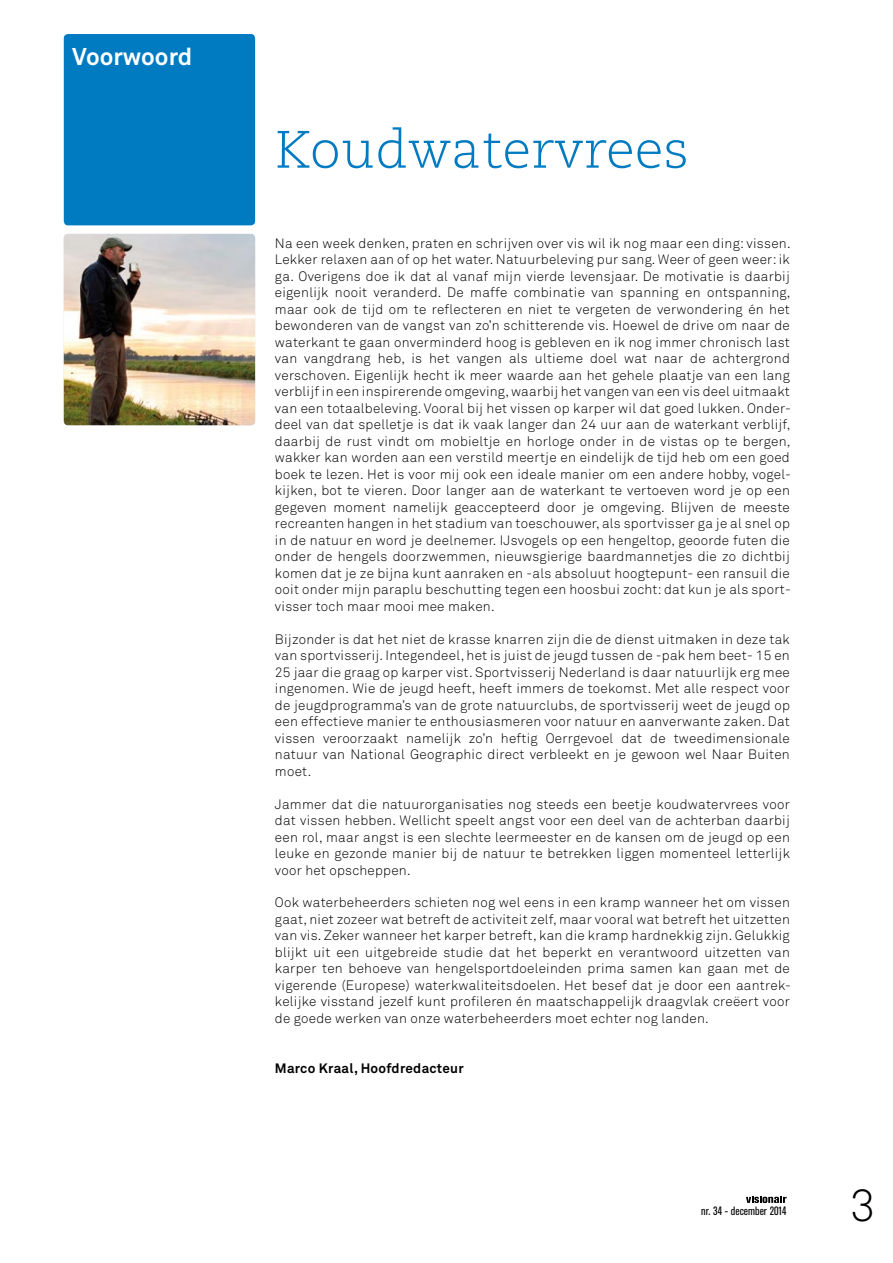
<style>
.page{position:relative;width:893px;height:1263px;background:#fff}
.page>*{position:absolute;margin:0;border:0;box-sizing:border-box;transform-origin:0 0}
.t1{font:300 52.5px "Caecilia";letter-spacing:.01em;color:#007bc2}
.t2{font:300 45px "Akkurat";color:#000}
.t3{font:700 24px "Akkurat";color:#fff}
.t4{font:300 13.5px/16.5px "Akkurat";letter-spacing:.02em;color:#000;text-align:justify}
.t5{font:700 13.5px "Akkurat";letter-spacing:.02em;color:#000}
.t6{font:12px "Akzidenz Grotesk Condensed BQ";color:#000}
</style>
<div class="page">
<svg style="left:746px;top:1197px;width:41px;height:6px"></svg>
<div style="left:64px;top:34px;width:191px;height:191px;background:#007bc2;border-radius:4px"></div>
<img style="left:64px;top:234px;width:191px;height:191px">
<h3 class="t3" style="left:72px;top:41px;width:121px">Voorwoord</h3>
<h1 class="t1" style="left:275px;top:120px;width:415px">Koudwatervrees</h1>
<p class="t4" style="left:275px;top:235px;width:518px">Na een week denken, praten en schrijven over vis wil ik nog maar een ding: vissen.<br>Lekker relaxen aan of op het water. Natuurbeleving pur sang. Weer of geen weer: ik ga. Overigens doe ik dat al vanaf mijn vierde levensjaar. De motivatie is daarbij eigenlijk nooit veranderd. De maffe combinatie van spanning en ontspanning, maar ook de tijd om te reflecteren en niet te vergeten de verwondering én het bewonderen van de vangst van zo’n schitterende vis. Hoewel de drive om naar de waterkant te gaan onverminderd hoog is gebleven en ik nog immer chronisch last van vangdrang heb, is het vangen als ultieme doel wat naar de achtergrond verschoven. Eigenlijk hecht ik meer waarde aan het gehele plaatje van een lang verblijf in een inspirerende omgeving, waarbij het vangen van een vis deel uitmaakt van een totaalbeleving. Vooral bij het vissen op karper wil dat goed lukken. Onder&shy;deel van dat spelletje is dat ik vaak langer dan 24 uur aan de waterkant verblijf, daarbij de rust vindt om mobieltje en horloge onder in de vistas op te bergen, wakker kan worden aan een verstild meertje en eindelijk de tijd heb om een goed boek te lezen. Het is voor mij ook een ideale manier om een andere hobby, vogel&shy;kijken, bot te vieren. Door langer aan de waterkant te vertoeven word je op een gegeven moment namelijk geaccepteerd door je omgeving. Blijven de meeste recreanten hangen in het stadium van toeschouwer, als sportvisser ga je al snel op in de natuur en word je deelnemer. IJsvogels op een hengeltop, geoorde futen die onder de hengels doorzwemmen, nieuwsgierige baardmannetjes die zo dichtbij komen dat je ze bijna kunt aanraken en -als absoluut hoogtepunt- een ransuil die ooit onder mijn paraplu beschutting tegen een hoosbui zocht: dat kun je als sport&shy;visser toch maar mooi mee maken.</p>
<p class="t4" style="left:275px;top:631px;width:516px">Bijzonder is dat het niet de krasse knarren zijn die de dienst uitmaken in deze tak van sportvisserij. Integendeel, het is juist de jeugd tussen de -pak hem beet- 15 en 25 jaar die graag op karper vist. Sportvisserij Nederland is daar natuurlijk erg mee ingenomen. Wie de jeugd heeft, heeft immers de toekomst. Met alle respect voor de jeugdprogramma’s van de grote natuurclubs, de sportvisserij weet de jeugd op een effectieve manier te enthousiasmeren voor natuur en aanverwante zaken. Dat vissen veroorzaakt namelijk zo’n heftig Oerrgevoel dat de tweedimensionale natuur van National Geographic direct verbleekt en je gewoon wel Naar Buiten moet.</p>
<p class="t4" style="left:275px;top:796px;width:516px">Jammer dat die natuurorganisaties nog steeds een beetje koudwatervrees voor dat vissen hebben. Wellicht speelt angst voor een deel van de achterban daarbij een rol, maar angst is een slechte leermeester en de kansen om de jeugd op een leuke en gezonde manier bij de natuur te betrekken liggen momenteel letterlijk voor het opscheppen.</p>
<p class="t4" style="left:275px;top:895px;width:517px">Ook waterbeheerders schieten nog wel eens in een kramp wanneer het om vissen gaat, niet zozeer wat betreft de activiteit zelf, maar vooral wat betreft het uitzetten van vis. Zeker wanneer het karper betreft, kan die kramp hardnekkig zijn. Gelukkig blijkt uit een uitgebreide studie dat het beperkt en verantwoord uitzetten van karper ten behoeve van hengelsportdoeleinden prima samen kan gaan met de vigerende (Europese) waterkwaliteitsdoelen. Het besef dat je door een aantrek&shy;kelijke visstand jezelf kunt profileren én maatschappelijk draagvlak creëert voor de goede werken van onze waterbeheerders moet echter nog landen.</p>
<p class="t5" style="left:275px;top:1059px;width:190px">Marco Kraal, Hoofdredacteur</p>
<p class="t6" style="left:701px;top:1204px;width:87px">nr. 34 - december 2014</p>
<h2 class="t2" style="left:850px;top:1179px;width:27px">3</h2>
</div>
